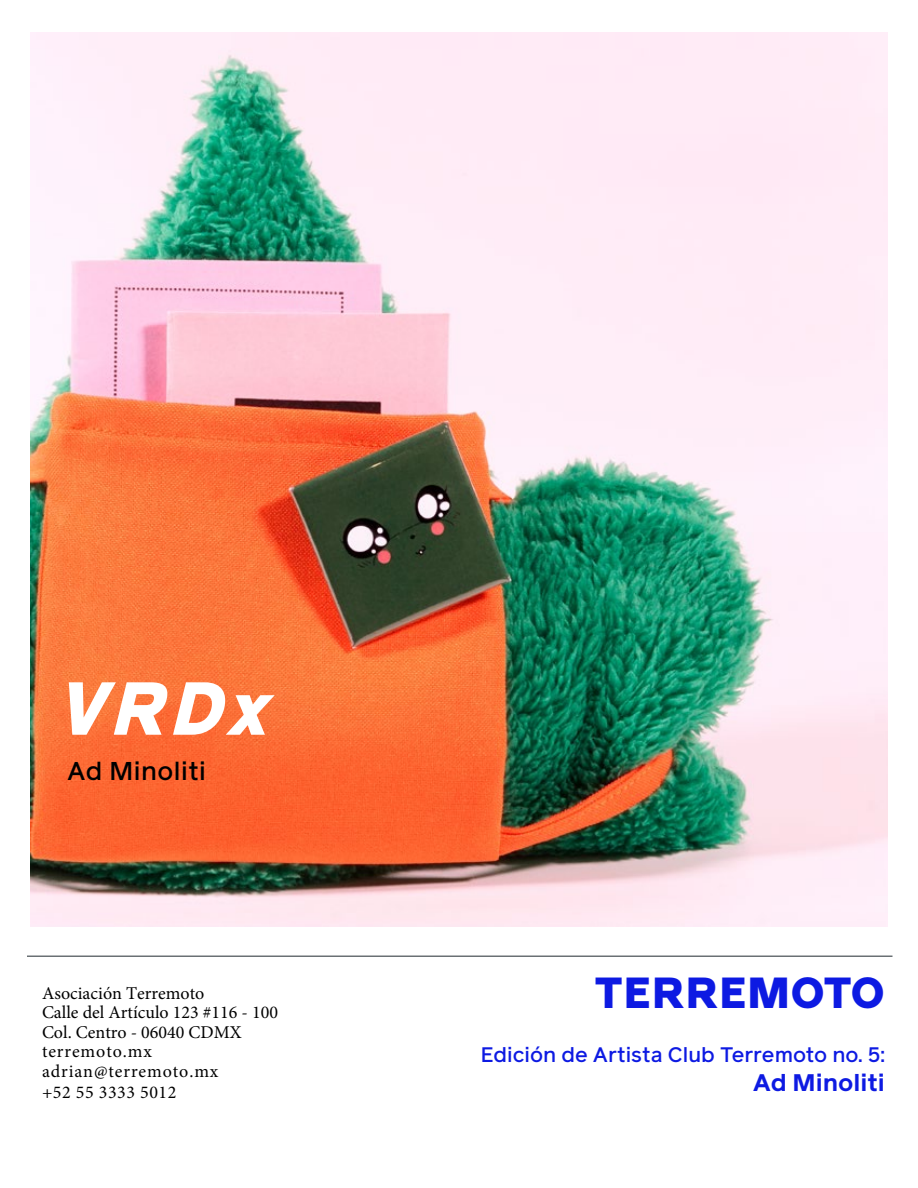
<style>
.page{position:relative;width:918px;height:1188px;background:#fff}
.page>*{position:absolute;margin:0;border:0;box-sizing:border-box;transform-origin:0 0}
.t1{font:italic 900 74.85px "Reader Pro";color:#fff;scale:.96 1}
.t2{font:900 43.5px "Reader Pro";color:#0d1ae2}
.t3{font:500 25.8px "Reader Pro";letter-spacing:.02em;color:#000}
.t4{font:700 24px "Reader Pro";color:#0d1ae2}
.t5{font:500 21px "Reader Pro";color:#0d1ae2}
.t6{font:18px/19.8px "Minion Pro";color:#000}
</style>
<div class="page">
<hr style="left:27px;top:956px;width:865px;height:1px;background:#6a7074">
<img style="left:30px;top:33px;width:858px;height:894px">
<h1 class="t1" style="left:54px;top:653px;width:250px">VRDx</h1>
<h3 class="t3" style="left:67px;top:753px;width:140px">Ad Minoliti</h3>
<p class="t6" style="left:42px;top:983px;width:237px">Asociación Terremoto<br>Calle del Artículo 123 #116 - 100<br>Col. Centro - 06040 CDMX terremoto.mx adrian@terremoto.mx<br>+52 55 3333 5012</p>
<h2 class="t2" style="left:594px;top:961px;width:293px">TERREMOTO</h2>
<p class="t5" style="left:481px;top:1040px;width:406px">Edición de Artista Club Terremoto no. 5:</p>
<h3 class="t4" style="left:753px;top:1065px;width:134px">Ad Minoliti</h3>
</div>
